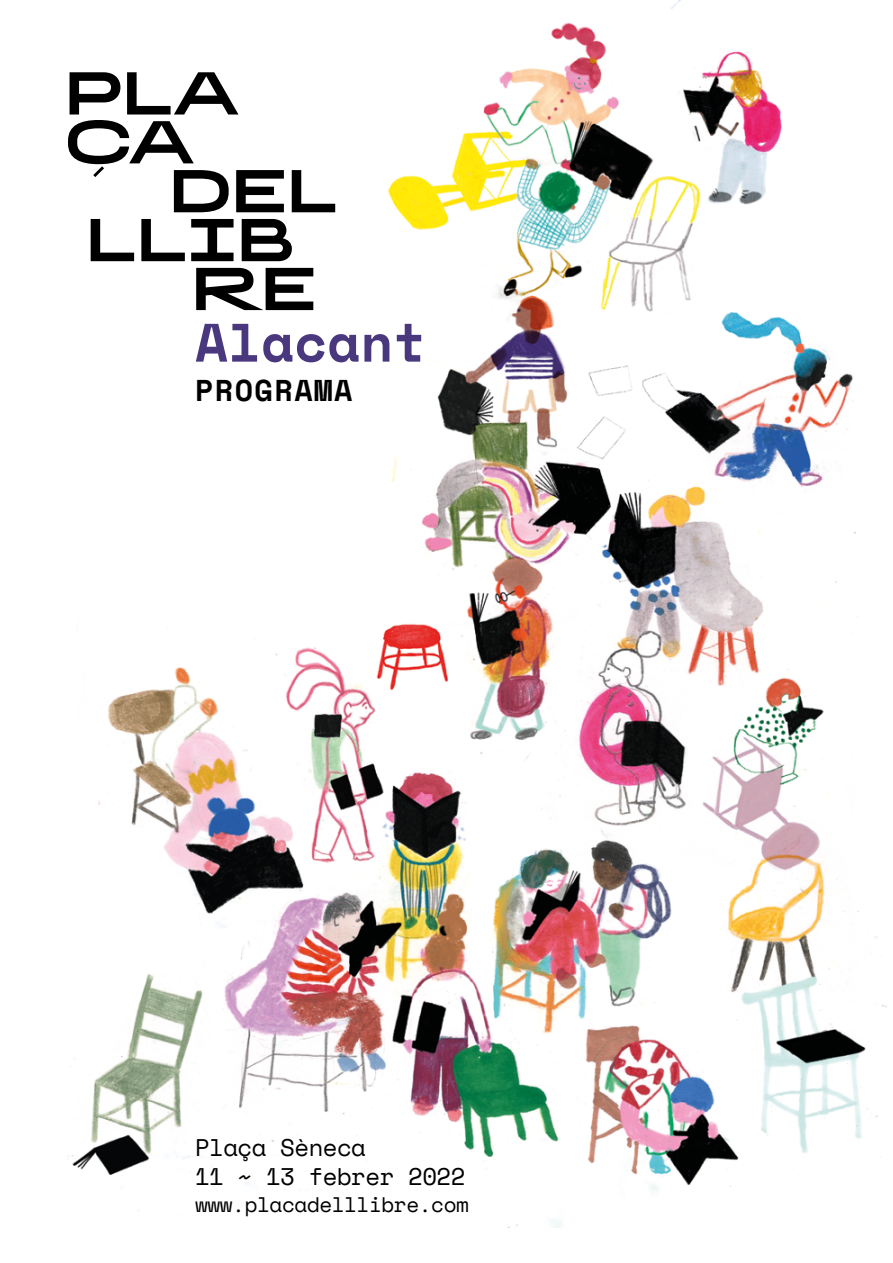
<style>
.page{position:relative;width:893px;height:1263px;background:#fff}
.page>*{position:absolute;margin:0;border:0;box-sizing:border-box;transform-origin:0 0}
.t1{font:700 54px "Space Mono";color:#4a387f}
.t2{font:700 30px "Space Mono";letter-spacing:.05em;color:#000}
.t3{font:24px/28.8px "Space Mono";letter-spacing:-.02em;color:#000}
.t4{font:21px "Space Mono";letter-spacing:-.02em;color:#000}
</style>
<div class="page">
<img style="left:68px;top:0;width:819px;height:1228px">
<svg style="left:196px;top:268px;width:117px;height:42px"></svg>
<svg style="left:91px;top:219px;width:201px;height:42px"></svg>
<svg style="left:68px;top:72px;width:267px;height:140px"></svg>
<h1 class="t1" style="left:195px;top:301px;width:233px">Alacant</h1>
<p class="t2" style="left:195px;top:367px;width:159px">PROGRAMA</p>
<p class="t3" style="left:195px;top:1132px;width:272px">Plaça Sèneca<br>11 ~ 13 febrer 2022</p>
<p class="t4" style="left:195px;top:1189px;width:275px">www.placadelllibre.com</p>
</div>
